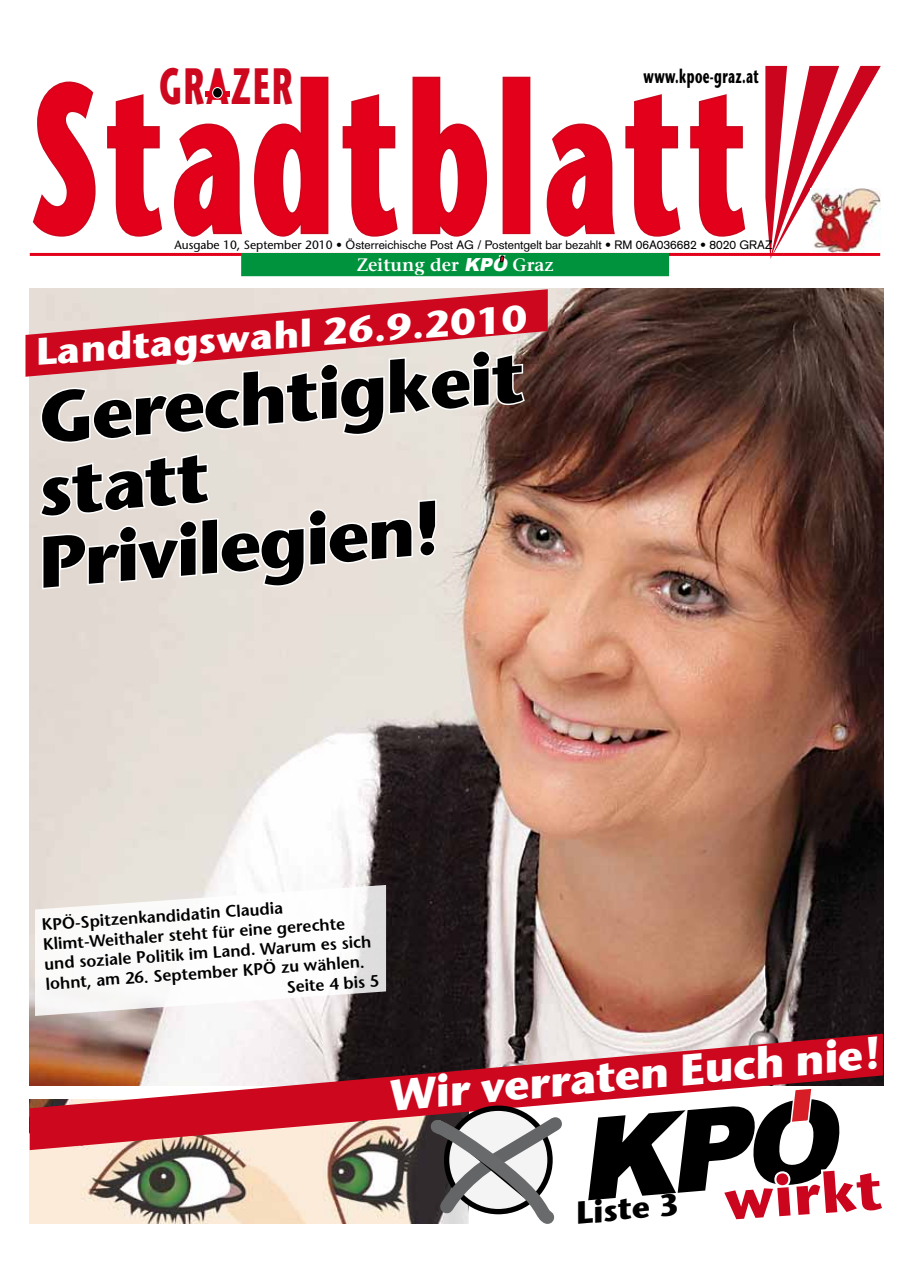
<style>
.page{position:relative;width:910px;height:1276px;background:#fff}
.page>*{position:absolute;margin:0;border:0;box-sizing:border-box;transform-origin:0 0}
.t1{font:700 210px "Stone Sans";letter-spacing:.06em;color:#e2001a;scale:.59 1}
.t2{font:700 72px/72px "Stone Sans";color:#000}
.t3{font:700 56.55px "Stone Sans ITC";color:#cc051f}
.t4{font:700 51px "Stone Sans";letter-spacing:.06em;color:#cd071e;scale:.6 1}
.t5{font:700 43.95px "Stone Sans ITC";color:#fff}
.t6{font:700 37.95px "Stone Sans ITC";color:#fff}
.t7{font:700 31.5px "Stone Sans ITC";color:#000}
.t8{font:700 19.5px "Stone Sans";letter-spacing:.03em;color:#000;scale:.6 1}
.t9{font:600 18px "Stone Serif";color:#fff}
.t10{font:600 16.5px "Stone Sans";color:#000}
.t11{font:12px "Akzidenz Grotesk";color:#000}
.s1{font-family:"Arial";font-weight:900;font-style:italic}
.s2{font-family:"Stone Sans"}
</style>
<div class="page">
<svg style="left:32px;top:81px;width:64px;height:156px"></svg>
<svg style="left:107px;top:94px;width:55px;height:143px"></svg>
<svg style="left:174px;top:123px;width:68px;height:114px"></svg>
<svg style="left:254px;top:76px;width:75px;height:161px"></svg>
<svg style="left:342px;top:94px;width:56px;height:143px"></svg>
<svg style="left:412px;top:76px;width:75px;height:161px"></svg>
<div style="left:503px;top:77px;width:27px;height:157px;border:3px solid #cd071e"></div>
<svg style="left:546px;top:123px;width:69px;height:114px"></svg>
<svg style="left:625px;top:94px;width:56px;height:143px"></svg>
<svg style="left:690px;top:94px;width:56px;height:143px"></svg>
<svg style="left:765px;top:66px;width:116px;height:193px"></svg>
<hr style="left:30px;top:253px;width:850px;height:3px;background:#e2001a">
<div style="left:242px;top:253px;width:427px;height:23px;background:#00933d"></div>
<svg style="left:499px;top:255px;width:6px;height:7px"></svg>
<div style="left:205px;top:92px;width:9px;height:5px;background:#e2001a"></div>
<div style="left:221px;top:92px;width:8px;height:5px;background:#e2001a"></div>
<svg style="left:211px;top:91px;width:13px;height:9px"></svg>
<div style="left:214px;top:76px;width:7px;height:15px;background:#e2001a;border:1px solid #e2001a"></div>
<div style="left:213px;top:88px;width:9px;height:10px;background:#000;border-radius:50%"></div>
<div style="left:212px;top:87px;width:11px;height:11px;border:1px solid #fff;border-radius:50%"></div>
<img style="left:810px;top:188px;width:70px;height:64px">
<img style="left:30px;top:288px;width:853px;height:745px">
<svg style="left:35px;top:885px;width:351px;height:131px"></svg>
<img style="left:30px;top:1150px;width:392px;height:73px">
<svg style="left:30px;top:1033px;width:853px;height:117px;background:#c15e64"></svg>
<svg style="left:586px;top:1086px;width:297px;height:115px"></svg>
<svg style="left:422px;top:1110px;width:147px;height:114px"></svg>
<svg style="left:25px;top:289px;width:523px;height:302px;background:#dcb8b4"></svg>
<h3 class="t4" style="left:159px;top:54px;width:224px">GRAZER</h3>
<p class="t8" style="left:644px;top:63px;width:193px">www.kpoe-graz.at</p>
<h1 class="t1" style="left:30px;top:27px;width:1217px">Stadtblatt</h1>
<p class="t9" style="left:357px;top:253px;width:198px">Zeitung der <span class="s1">KPÖ</span> Graz</p>
<p class="t11" style="left:175px;top:238px;width:599px"><span class="s2">Ausgabe 10, September 2010 •</span> Österreichische Post AG / Postentgelt bar bezahlt • RM 06A036682 • 8020 GRAZ</p>
<h3 class="t6" style="left:32px;top:318px;width:494px;rotate:-4deg">Landtagswahl 26.9.2010</h3>
<h2 class="t2" style="left:21px;top:383px;width:514px;rotate:-5deg">Gerechtigkeit statt<br>Privilegien!</h2>
<p class="t10" style="left:41px;top:914px;width:243px;rotate:-4deg">KPÖ-Spitzenkandidatin Claudia</p>
<p class="t10" style="left:42px;top:934px;width:304px;rotate:-4deg">Klimt-Weithaler steht für eine gerechte</p>
<p class="t10" style="left:44px;top:953px;width:329px;rotate:-4deg">und soziale Politik im Land. Warum es sich</p>
<p class="t10" style="left:45px;top:973px;width:321px;rotate:-4deg">lohnt, am 26. September KPÖ zu wählen.</p>
<p class="t10" style="left:286px;top:976px;width:94px;rotate:-4deg">Seite 4 bis 5</p>
<h3 class="t5" style="left:386px;top:1056px;width:496px;rotate:-5deg">Wir verraten Euch nie!</h3>
<h3 class="t7" style="left:572px;top:1185px;width:106px;rotate:-5deg">Liste 3</h3>
<h3 class="t3" style="left:721px;top:1150px;width:159px;rotate:-4deg">wirkt</h3>
</div>
